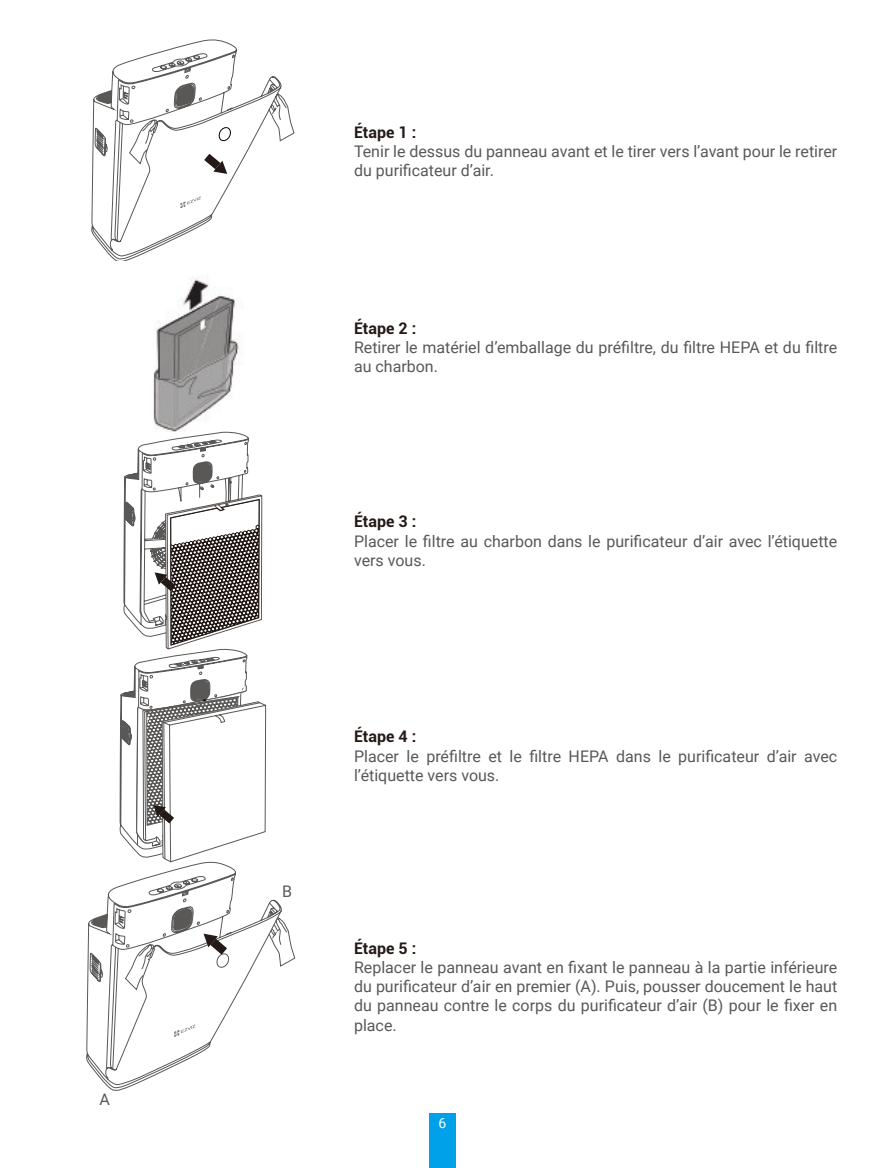
<style>
.page{position:relative;width:885px;height:1168px;background:#fff}
.page>*{position:absolute;margin:0;border:0;box-sizing:border-box;transform-origin:0 0}
.t1{font:16px/19.2px "Roboto";color:#595857}
.t2{font:700 16px "Roboto";color:#231916}
.t3{font:14px "Roboto";color:#fff}
</style>
<div class="page">
<div style="left:429px;top:1113px;width:27px;height:55px;background:#00a1e9"></div>
<svg style="left:91px;top:39px;width:203px;height:222px"></svg>
<svg style="left:204px;top:154px;width:23px;height:20px"></svg>
<svg style="left:218px;top:127px;width:13px;height:15px"></svg>
<svg style="left:180px;top:196px;width:21px;height:6px"></svg>
<svg style="left:123px;top:202px;width:139px;height:297px"></svg>
<svg style="left:120px;top:499px;width:146px;height:361px"></svg>
<svg style="left:86px;top:860px;width:196px;height:230px"></svg>
<svg style="left:125px;top:917px;width:170px;height:74px"></svg>
<svg style="left:174px;top:1024px;width:21px;height:13px"></svg>
<p class="t1" style="left:99px;top:1089px;width:12px">A</p>
<p class="t2" style="left:354px;top:121px;width:64px">Étape 1 :</p>
<p class="t1" style="left:354px;top:141px;width:484px">Tenir le dessus du panneau avant et le tirer vers l’avant pour le retirer du purificateur d’air.</p>
<p class="t2" style="left:354px;top:317px;width:64px">Étape 2 :</p>
<p class="t1" style="left:354px;top:337px;width:484px">Retirer le matériel d’emballage du préfiltre, du filtre HEPA et du filtre au charbon.</p>
<p class="t2" style="left:354px;top:510px;width:64px">Étape 3 :</p>
<p class="t1" style="left:354px;top:531px;width:484px">Placer le filtre au charbon dans le purificateur d’air avec l’étiquette vers vous.</p>
<p class="t1" style="left:282px;top:881px;width:11px">B</p>
<p class="t2" style="left:354px;top:725px;width:64px">Étape 4 :</p>
<p class="t1" style="left:354px;top:746px;width:484px">Placer le préfiltre et le filtre HEPA dans le purificateur d’air avec l’étiquette vers vous.</p>
<p class="t2" style="left:354px;top:937px;width:64px">Étape 5 :</p>
<p class="t1" style="left:354px;top:957px;width:484px;text-align:justify">Replacer le panneau avant en fixant le panneau à la partie inférieure du purificateur d’air en premier (A). Puis, pousser doucement le haut du panneau contre le corps du purificateur d’air (B) pour le fixer en place.</p>
<p class="t3" style="left:438px;top:1113px;width:9px">6</p>
</div>
